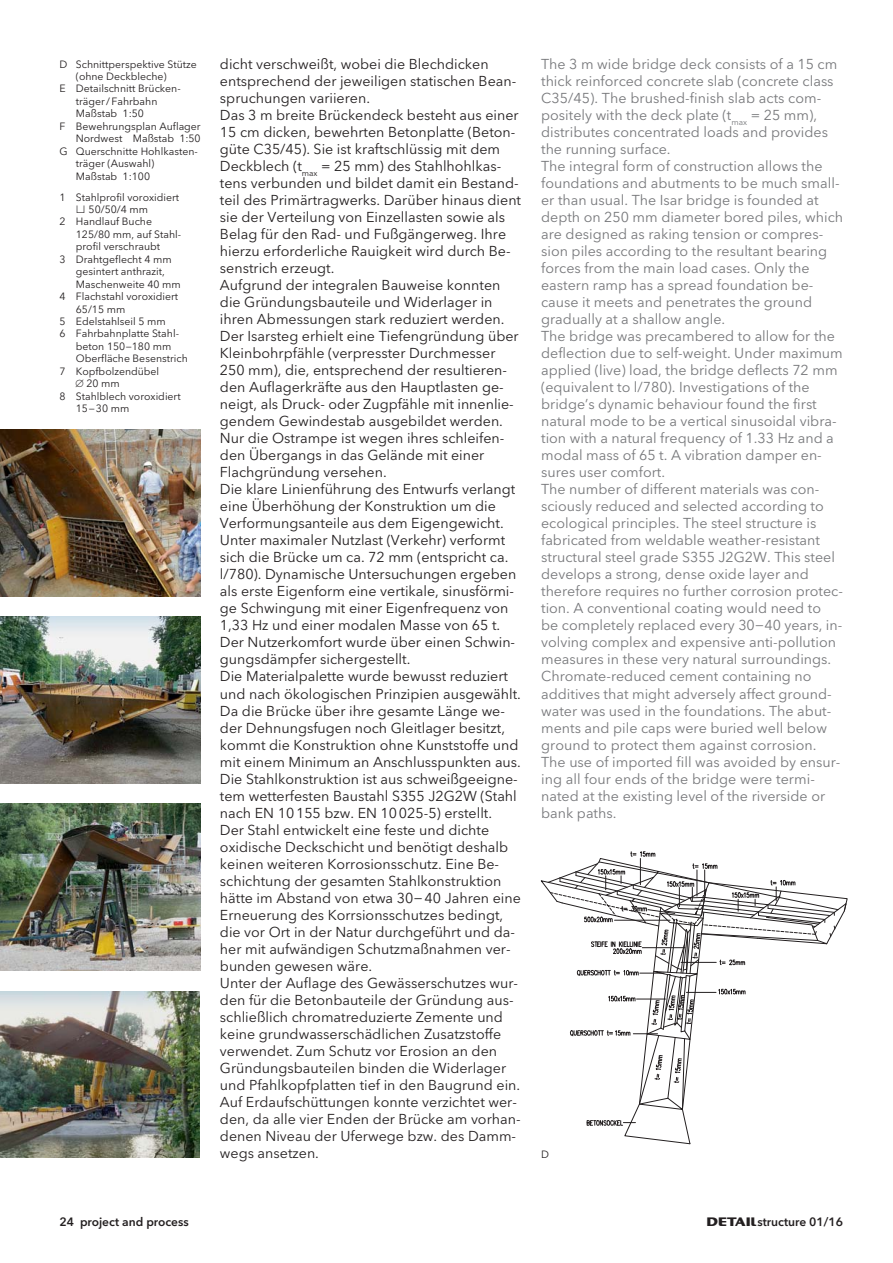
<style>
.page{position:relative;width:893px;height:1263px;background:#fff}
.page>*{position:absolute;margin:0;border:0;box-sizing:border-box;transform-origin:0 0}
.t1{font:14.25px/17px "Avenir Next LT Pro";color:#231f20}
.t2{font:14.25px/17px "Avenir Next LT Pro";color:#77787b}
.t3{font:600 12px "Avenir Next LT Pro";color:#231f20}
.t4{font:10.5px "Avenir Next LT Pro";color:#231f20}
.s1{font-family:"IIAD";font-weight:300}
.s2{font-family:"IIAD";font-weight:300;font-style:italic}
</style>
<div class="page">
<img style="left:0;top:617px;width:201px;height:167px">
<img style="left:0;top:991px;width:200px;height:167px">
<img style="left:0;top:430px;width:201px;height:166px">
<img style="left:0;top:804px;width:201px;height:167px">
<svg style="left:540px;top:851px;width:307px;height:293px"></svg>
<p class="t4" style="left:59px;top:60px;width:139px">D Schnittperspektive Stütze</p>
<p class="t4" style="left:76px;top:72px;width:92px">(ohne Deckbleche)</p>
<p class="t4" style="left:59px;top:84px;width:123px">E Detailschnitt Brücken-</p>
<p class="t4" style="left:76px;top:97px;width:83px">träger / Fahrbahn</p>
<p class="t4" style="left:76px;top:109px;width:70px">Maßstab 1:50</p>
<p class="t4" style="left:59px;top:122px;width:143px">F Bewehrungsplan Auflager</p>
<p class="t4" style="left:76px;top:134px;width:126px">Nordwest Maßstab 1:50</p>
<p class="t4" style="left:59px;top:147px;width:140px">G Querschnitte Hohlkasten-</p>
<p class="t4" style="left:76px;top:159px;width:80px">träger (Auswahl)</p>
<p class="t4" style="left:76px;top:172px;width:76px">Maßstab 1:100</p>
<p class="t4" style="left:59px;top:193px;width:121px">1 Stahlprofil voroxidiert</p>
<p class="t4" style="left:76px;top:205px;width:74px"><span class="s1">fi</span> 50/50/4 mm</p>
<p class="t4" style="left:59px;top:217px;width:94px">2 Handlauf Buche</p>
<p class="t4" style="left:76px;top:230px;width:107px">125/80 mm, auf Stahl-</p>
<p class="t4" style="left:76px;top:242px;width:86px">profil verschraubt</p>
<p class="t4" style="left:59px;top:255px;width:114px">3 Drahtgeflecht 4 mm</p>
<p class="t4" style="left:76px;top:267px;width:90px">gesintert anthrazit,</p>
<p class="t4" style="left:76px;top:280px;width:106px">Maschenweite 40 mm</p>
<p class="t4" style="left:59px;top:292px;width:120px">4 Flachstahl voroxidiert</p>
<p class="t4" style="left:76px;top:305px;width:51px">65/15 mm</p>
<p class="t4" style="left:59px;top:317px;width:108px">5 Edelstahlseil 5 mm</p>
<p class="t4" style="left:59px;top:329px;width:121px">6 Fahrbahnplatte Stahl-</p>
<p class="t4" style="left:76px;top:342px;width:97px">beton 150 <span class="s2">–</span>180 mm</p>
<p class="t4" style="left:76px;top:354px;width:113px">Oberfläche Besenstrich</p>
<p class="t4" style="left:59px;top:367px;width:101px">7 Kopfbolzendübel</p>
<p class="t4" style="left:76px;top:379px;width:45px"><span class="s1">Ø</span> 20 mm</p>
<p class="t4" style="left:59px;top:392px;width:123px">8 Stahlblech voroxidiert</p>
<p class="t4" style="left:76px;top:404px;width:55px">15 <span class="s2">–</span> 30 mm</p>
<p class="t1" style="left:220px;top:57px;width:303px">dicht verschweißt, wobei die Blechdicken entsprechend der jeweiligen statischen Bean&shy;spruchungen variieren.<br>Das 3 m breite Brückendeck besteht aus einer 15 cm dicken, bewehrten Betonplatte (Beton&shy;güte C35/45). Sie ist kraftschlüssig mit dem Deckblech (t<sub>max</sub> = 25 mm) des Stahlhohlkas&shy;tens verbunden und bildet damit ein Bestand&shy;teil des Primärtragwerks. Darüber hinaus dient sie der Verteilung von Einzellasten sowie als Belag für den Rad- und Fußgängerweg. Ihre hierzu erforderliche Rauigkeit wird durch Be&shy;senstrich erzeugt.<br>Aufgrund der integralen Bauweise konnten die Gründungsbauteile und Widerlager in ihren Abmessungen stark reduziert werden.<br>Der Isarsteg erhielt eine Tiefengründung über Kleinbohrpfähle (verpresster Durchmesser 250 mm), die, entsprechend der resultieren&shy;den Auflagerkräfte aus den Hauptlasten ge&shy;neigt, als Druck- oder Zugpfähle mit innenlie&shy;gendem Gewindestab ausgebildet werden.<br>Nur die Ostrampe ist wegen ihres schleifen&shy;den Übergangs in das Gelände mit einer Flachgründung versehen.<br>Die klare Linienführung des Entwurfs verlangt eine Überhöhung der Konstruktion um die Verformungsanteile aus dem Eigengewicht.<br>Unter maximaler Nutzlast (Verkehr) verformt sich die Brücke um ca. 72 mm (entspricht ca. l/780). Dynamische Untersuchungen ergeben als erste Eigenform eine vertikale, sinusförmi&shy;ge Schwingung mit einer Eigenfrequenz von 1,33 Hz und einer modalen Masse von 65 t.<br>Der Nutzerkomfort wurde über einen Schwin&shy;gungsdämpfer sichergestellt.<br>Die Materialpalette wurde bewusst reduziert und nach ökologischen Prinzipien ausgewählt.<br>Da die Brücke über ihre gesamte Länge we&shy;der Dehnungsfugen noch Gleitlager besitzt, kommt die Konstruktion ohne Kunststoffe und mit einem Minimum an Anschlusspunkten aus.<br>Die Stahlkonstruktion ist aus schweißgeeigne&shy;tem wetterfesten Baustahl S355 J2G2W (Stahl nach EN 10 155 bzw. EN 10 025-5) erstellt.<br>Der Stahl entwickelt eine feste und dichte oxidische Deckschicht und benötigt deshalb keinen weiteren Korrosionsschutz. Eine Be&shy;schichtung der gesamten Stahlkonstruktion hätte im Abstand von etwa 30− 40 Jahren eine Erneuerung des Korrsionsschutzes bedingt, die vor Ort in der Natur durchgeführt und da&shy;her mit aufwändigen Schutzmaßnahmen ver&shy;bunden gewesen wäre.<br>Unter der Auflage des Gewässerschutzes wur&shy;den für die Betonbauteile der Gründung aus&shy;schließlich chromatreduzierte Zemente und keine grundwasserschädlichen Zusatzstoffe verwendet. Zum Schutz vor Erosion an den Gründungsbauteilen binden die Widerlager und Pfahlkopfplatten tief in den Baugrund ein.<br>Auf Erdaufschüttungen konnte verzichtet wer&shy;den, da alle vier Enden der Brücke am vorhan&shy;denen Niveau der Uferwege bzw. des Damm&shy;wegs ansetzen.</p>
<p class="t2" style="left:541px;top:57px;width:303px">The 3 m wide bridge deck consists of a 15 cm thick reinforced concrete slab (concrete class C35/45). The brushed-finish slab acts com&shy;positely with the deck plate (t<sub>max</sub> = 25 mm), distributes concentrated loads and provides the running surface.<br>The integral form of construction allows the foundations and abutments to be much small&shy;er than usual. The Isar bridge is founded at depth on 250 mm diameter bored piles, which are designed as raking tension or compres&shy;sion piles according to the resultant bearing forces from the main load cases. Only the eastern ramp has a spread foundation be&shy;cause it meets and penetrates the ground gradually at a shallow angle.<br>The bridge was precambered to allow for the deflection due to self-weight. Under maximum applied (live) load, the bridge deflects 72 mm (equivalent to l/780). Investigations of the bridge’s dynamic behaviour found the first natural mode to be a vertical sinusoidal vibra&shy;tion with a natural frequency of 1.33 Hz and a modal mass of 65 t. A vibration damper en&shy;sures user comfort.<br>The number of different materials was con&shy;sciously reduced and selected according to ecological principles. The steel structure is fabricated from weldable weather-resistant structural steel grade S355 J2G2W. This steel develops a strong, dense oxide layer and therefore requires no further corrosion protec&shy;tion. A conventional coating would need to<br>be completely replaced every 30−40 years, in&shy;volving complex and expensive anti-pollution measures in these very natural surroundings.<br>Chromate-reduced cement containing no additives that might adversely affect ground&shy;water was used in the foundations. The abut&shy;ments and pile caps were buried well below ground to protect them against corrosion.<br>The use of imported fill was avoided by ensur&shy;ing all four ends of the bridge were termi&shy;nated at the existing level of the riverside or bank paths.</p>
<p class="t4" style="left:541px;top:1150px;width:9px">D</p>
<p class="t3" style="left:59px;top:1217px;width:131px">24 project and process</p>
<p class="t3" style="left:706px;top:1217px;width:139px"><span class="s1">∂</span>structure 01/16</p>
</div>
